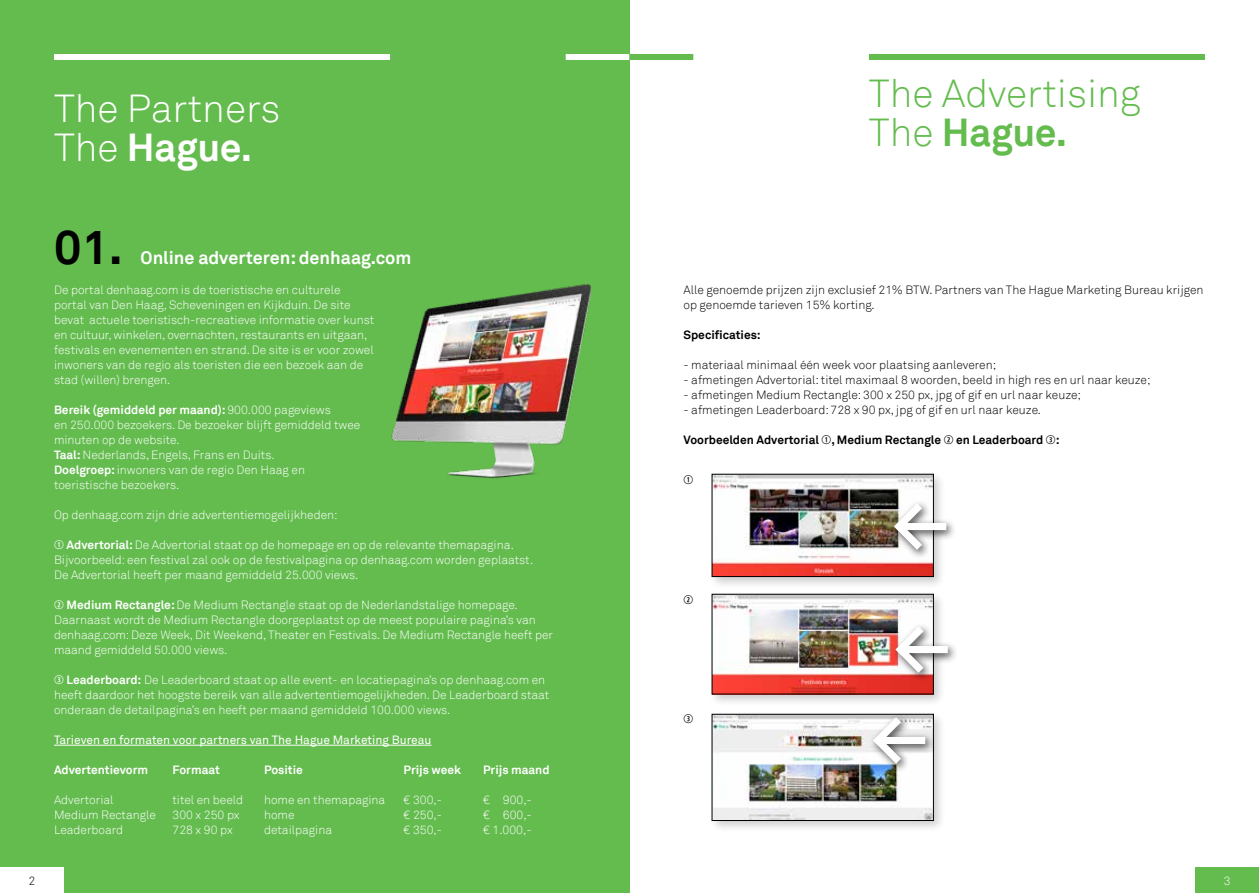
<style>
.page{position:relative;width:1259px;height:893px;background:#fff}
.page>*{position:absolute;margin:0;border:0;box-sizing:border-box;transform-origin:0 0}
.t1{font:700 72px/123px "Akkurat TT";color:#fff}
.t2{font:700 48px "Akkurat TT";color:#000}
.t3{font:300 39px/39px "Akkurat TT";color:#64bc4f}
.t4{font:300 39px/39px "Akkurat TT";color:#fff}
.t5{font:700 18px "Akkurat TT";color:#fff}
.t6{font:300 12px/15px "Akkurat TT";color:#fff}
.t7{font:300 12px/15px "Akkurat TT";color:#000}
.t8{font:700 12px "Akkurat TT";color:#000}
.t9{font:12px "Akkurat TT";color:#fff}
.t10{font:700 12px "Akkurat TT";color:#fff}
.t11{font:12px "Combi Numerals Ltd";color:#000}
.s1{font-weight:700}
.s2{font-family:"Combi Numerals Ltd";font-weight:400}
</style>
<div class="page">
<div style="left:0;top:0;width:629px;height:893px;background:#64bc4f"></div>
<div style="left:54px;top:54px;width:336px;height:6px;background:#fff"></div>
<div style="left:566px;top:54px;width:63px;height:6px;background:#fff"></div>
<div style="left:869px;top:54px;width:336px;height:6px;background:#64bc4f"></div>
<div style="left:629px;top:54px;width:64px;height:6px;background:#64bc4f"></div>
<div style="left:708px;top:471px;width:238px;height:118px;background:#000;opacity:.2"></div>
<img style="left:714px;top:476px;width:217px;height:99px">
<div style="left:712px;top:474px;width:221px;height:103px;border:1px solid #000"></div>
<div style="left:708px;top:591px;width:238px;height:116px;background:#000;opacity:.2"></div>
<img style="left:714px;top:596px;width:217px;height:96px">
<div style="left:712px;top:594px;width:221px;height:100px;border:1px solid #000"></div>
<div style="left:708px;top:711px;width:238px;height:122px;background:#000;opacity:.2"></div>
<img style="left:714px;top:716px;width:217px;height:103px">
<div style="left:712px;top:714px;width:221px;height:107px;border:1px solid #000"></div>
<hr style="left:54px;top:745px;width:377px;height:1px;background:#fff">
<img style="left:391px;top:284px;width:199px;height:195px">
<div style="left:1195px;top:867px;width:64px;height:26px;background:#64bc4f"></div>
<div style="left:0;top:867px;width:64px;height:26px;background:#fff"></div>
<div style="left:889px;top:499px;width:68px;height:61px;background:#000;opacity:.75"></div>
<div style="left:891px;top:622px;width:67px;height:61px;background:#000;opacity:.75"></div>
<div style="left:868px;top:713px;width:68px;height:61px;background:#000;opacity:.75"></div>
<h3 class="t4" style="left:54px;top:89px;width:228px">The Partners<br>The <span class="s1">Hague.</span></h3>
<h2 class="t2" style="left:54px;top:218px;width:70px">01.</h2>
<h3 class="t5" style="left:141px;top:247px;width:272px">Online adverteren: denhaag.com</h3>
<p class="t6" style="left:54px;top:282px;width:322px">De portal denhaag.com is de toeristische en culturele portal van Den Haag, Scheveningen en Kijkduin. De site bevat actuele toeristisch-recreatieve informatie over kunst en cultuur, winkelen, overnachten, restaurants en uitgaan, festivals en evenementen en strand. De site is er voor zowel inwoners van de regio als toeristen die een bezoek aan de stad (willen) brengen.</p>
<p class="t6" style="left:54px;top:402px;width:308px"><span class="s1">Bereik (gemiddeld per maand):</span> 900.000 pageviews<br>en 250.000 bezoekers. De bezoeker blijft gemiddeld twee minuten op de website.<br><span class="s1">Taal:</span> Nederlands, Engels, Frans en Duits.<br><span class="s1">Doelgroep:</span> inwoners van de regio Den Haag en toeristische bezoekers.</p>
<p class="t6" style="left:54px;top:507px;width:285px">Op denhaag.com zijn drie advertentiemogelijkheden:</p>
<p class="t6" style="left:54px;top:537px;width:481px"><span class="s2">①</span> <span class="s1">Advertorial:</span> De Advertorial staat op de homepage en op de relevante themapagina.<br>Bijvoorbeeld: een festival zal ook op de festivalpagina op denhaag.com worden geplaatst.<br>De Advertorial heeft per maand gemiddeld 25.000 views.</p>
<p class="t6" style="left:54px;top:597px;width:500px"><span class="s2">②</span> <span class="s1">Medium Rectangle:</span> De Medium Rectangle staat op de Nederlandstalige homepage.<br>Daarnaast wordt de Medium Rectangle doorgeplaatst op de meest populaire pagina’s van denhaag.com: Deze Week, Dit Weekend, Theater en Festivals. De Medium Rectangle heeft per maand gemiddeld 50.000 views.</p>
<p class="t6" style="left:54px;top:672px;width:497px"><span class="s2">③</span> <span class="s1">Leaderboard:</span> De Leaderboard staat op alle event- en locatiepagina’s op denhaag.com en heeft daardoor het hoogste bereik van alle advertentiemogelijkheden. De Leaderboard staat onderaan de detailpagina’s en heeft per maand gemiddeld 100.000 views.</p>
<p class="t9" style="left:54px;top:733px;width:379px">Tarieven en formaten voor partners van The Hague Marketing Bureau</p>
<p class="t10" style="left:54px;top:762px;width:96px">Advertentievorm</p>
<p class="t10" style="left:172px;top:762px;width:49px">Formaat</p>
<p class="t10" style="left:264px;top:762px;width:40px">Positie</p>
<p class="t10" style="left:404px;top:762px;width:59px">Prijs week</p>
<p class="t10" style="left:483px;top:762px;width:68px">Prijs maand</p>
<p class="t6" style="left:54px;top:792px;width:61px">Advertorial</p>
<p class="t6" style="left:172px;top:792px;width:72px">titel en beeld</p>
<p class="t6" style="left:264px;top:792px;width:123px">home en themapagina</p>
<p class="t6" style="left:404px;top:792px;width:40px">€ 300,-</p>
<p class="t6" style="left:483px;top:792px;width:50px">€ 900,-</p>
<p class="t6" style="left:54px;top:807px;width:103px">Medium Rectangle</p>
<p class="t6" style="left:172px;top:807px;width:68px">300 x 250 px</p>
<p class="t6" style="left:264px;top:807px;width:32px">home</p>
<p class="t6" style="left:404px;top:807px;width:40px">€ 250,-</p>
<p class="t6" style="left:483px;top:807px;width:50px">€ 600,-</p>
<p class="t6" style="left:54px;top:822px;width:71px">Leaderboard</p>
<p class="t6" style="left:172px;top:822px;width:62px">728 x 90 px</p>
<p class="t6" style="left:264px;top:822px;width:70px">detailpagina</p>
<p class="t6" style="left:404px;top:822px;width:40px">€ 350,-</p>
<p class="t6" style="left:483px;top:822px;width:50px">€ 1.000,-</p>
<h3 class="t3" style="left:869px;top:74px;width:273px">The Advertising<br>The <span class="s1">Hague.</span></h3>
<p class="t7" style="left:683px;top:282px;width:521px">Alle genoemde prijzen zijn exclusief 21% BTW. Partners van The Hague Marketing Bureau krijgen op genoemde tarieven 15% korting.</p>
<p class="t8" style="left:683px;top:327px;width:79px">Specificaties:</p>
<p class="t7" style="left:683px;top:357px;width:314px">- materiaal minimaal één week voor plaatsing aanleveren;</p>
<p class="t7" style="left:683px;top:372px;width:468px">- afmetingen Advertorial: titel maximaal 8 woorden, beeld in high res en url naar keuze;</p>
<p class="t7" style="left:683px;top:387px;width:399px">- afmetingen Medium Rectangle: 300 x 250 px, jpg of gif en url naar keuze;</p>
<p class="t7" style="left:683px;top:402px;width:359px">- afmetingen Leaderboard: 728 x 90 px, jpg of gif en url naar keuze.</p>
<p class="t8" style="left:683px;top:432px;width:377px">Voorbeelden Advertorial <span class="s2">①</span>, Medium Rectangle <span class="s2">②</span> en Leaderboard <span class="s2">③</span>:</p>
<p class="t11" style="left:683px;top:472px;width:11px">①</p>
<p class="t11" style="left:683px;top:592px;width:11px">②</p>
<p class="t11" style="left:683px;top:712px;width:11px">③</p>
<h1 class="t1" style="left:892px;top:462px;width:60px">← ←</h1>
<h1 class="t1" style="left:871px;top:676px;width:59px">←</h1>
<p class="t7" style="left:28px;top:873px;width:8px">2</p>
<p class="t6" style="left:1223px;top:873px;width:8px">3</p>
</div>
